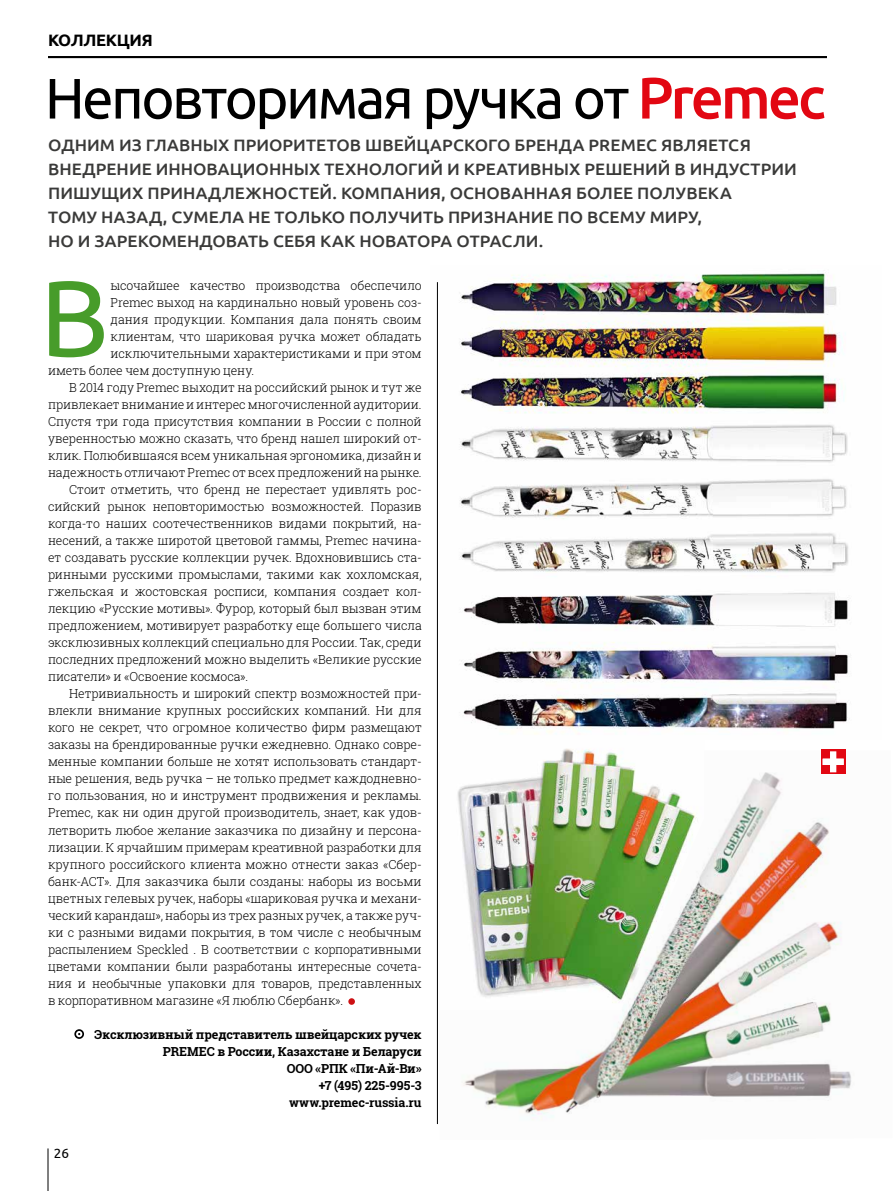
<style>
.page{position:relative;width:893px;height:1191px;background:#fff}
.page>*{position:absolute;margin:0;border:0;box-sizing:border-box;transform-origin:0 0}
.t1{font:108px "Ubuntu";color:#479c2a}
.t2{font:57px "Ubuntu";letter-spacing:-.045em;color:#000}
.t3{font:500 16.5px/24px "Ubuntu";color:#3a3a39;scale:1.04 1}
.t4{font:700 16.5px "Ubuntu";letter-spacing:-.02em;color:#000}
.t5{font:13.5px "Ubuntu";color:#000}
.t6{font:300 12.45px "Roboto Slab";letter-spacing:-.005em;color:#000}
.t7{font:700 12.45px/17px "Roboto Slab";letter-spacing:-.01em;color:#000;text-align:right}
.s1{font-weight:500;font-size:58.5px;color:#e20712}
</style>
<div class="page">
<hr style="left:48px;top:56px;width:779px;height:2px;background:#000">
<hr style="left:48px;top:1148px;width:1px;height:43px;background:#000">
<img style="left:462px;top:772px;width:389px;height:348px">
<img style="left:436px;top:273px;width:413px;height:466px">
<div style="left:348px;top:998px;width:7px;height:6px;background:#cd1013;border-radius:50%"></div>
<hr style="left:437px;top:282px;width:1px;height:842px;background:#000">
<img style="left:439px;top:738px;width:265px;height:272px">
<svg style="left:821px;top:749px;width:25px;height:25px"></svg>
<svg style="left:823px;top:751px;width:21px;height:21px"></svg>
<div style="left:74px;top:1029px;width:10px;height:10px;border:2px solid #000;border-radius:50%"></div>
<h3 class="t4" style="left:48px;top:30px;width:106px">КОЛЛЕКЦИЯ</h3>
<h2 class="t2" style="left:45px;top:64px;width:782px">Неповторимая ручка от <span class="s1">Premec</span></h2>
<p class="t3" style="left:48px;top:132px;width:721px">ОДНИМ ИЗ ГЛАВНЫХ ПРИОРИТЕТОВ ШВЕЙЦАРСКОГО БРЕНДА PREMEC ЯВЛЯЕТСЯ ВНЕДРЕНИЕ ИННОВАЦИОННЫХ ТЕХНОЛОГИЙ И КРЕАТИВНЫХ РЕШЕНИЙ В ИНДУСТРИИ ПИШУЩИХ ПРИНАДЛЕЖНОСТЕЙ. КОМПАНИЯ, ОСНОВАННАЯ БОЛЕЕ ПОЛУВЕКА<br>ТОМУ НАЗАД, СУМЕЛА НЕ ТОЛЬКО ПОЛУЧИТЬ ПРИЗНАНИЕ ПО ВСЕМУ МИРУ,<br>НО И ЗАРЕКОМЕНДОВАТЬ СЕБЯ КАК НОВАТОРА ОТРАСЛИ.</p>
<p class="t6" style="left:111px;top:276px;width:313px">ысочайшее качество производства обеспечило</p>
<p class="t6" style="left:111px;top:293px;width:313px">Premec выход на кардинально новый уровень соз-</p>
<p class="t6" style="left:111px;top:310px;width:313px">дания продукции. Компания дала понять своим</p>
<p class="t6" style="left:111px;top:327px;width:313px">клиентам, что шариковая ручка может обладать</p>
<p class="t6" style="left:111px;top:344px;width:313px">исключительными характеристиками и при этом</p>
<p class="t6" style="left:48px;top:361px;width:208px">иметь более чем доступную цену.</p>
<p class="t6" style="left:69px;top:378px;width:354px">В 2014 году Premeс выходит на российский рынок и тут же</p>
<p class="t6" style="left:48px;top:396px;width:375px">привлекает внимание и интерес многочисленной аудитории.</p>
<p class="t6" style="left:48px;top:413px;width:375px">Спустя три года присутствия компании в России с полной</p>
<p class="t6" style="left:48px;top:430px;width:375px">уверенностью можно сказать, что бренд нашел широкий от-</p>
<p class="t6" style="left:48px;top:447px;width:375px">клик. Полюбившаяся всем уникальная эргономика, дизайн и</p>
<p class="t6" style="left:48px;top:464px;width:375px">надежность отличают Premec от всех предложений на рынке.</p>
<p class="t6" style="left:69px;top:481px;width:354px">Стоит отметить, что бренд не перестает удивлять рос-</p>
<p class="t6" style="left:48px;top:498px;width:375px">сийский рынок неповторимостью возможностей. Поразив</p>
<p class="t6" style="left:48px;top:515px;width:375px">когда-то наших соотечественников видами покрытий, на-</p>
<p class="t6" style="left:48px;top:532px;width:375px">несений, а также широтой цветовой гаммы, Premec начина-</p>
<p class="t6" style="left:48px;top:549px;width:375px">ет создавать русские коллекции ручек. Вдохновившись ста-</p>
<p class="t6" style="left:48px;top:566px;width:375px">ринными русскими промыслами, такими как хохломская,</p>
<p class="t6" style="left:48px;top:583px;width:375px">гжельская и жостовская росписи, компания создает кол-</p>
<p class="t6" style="left:48px;top:600px;width:375px">лекцию «Русские мотивы». Фурор, который был вызван этим</p>
<p class="t6" style="left:48px;top:617px;width:375px">предложением, мотивирует разработку еще большего числа</p>
<p class="t6" style="left:48px;top:634px;width:375px">эксклюзивных коллекций специально для России. Так, среди</p>
<p class="t6" style="left:48px;top:651px;width:375px">последних предложений можно выделить «Великие русские</p>
<p class="t6" style="left:48px;top:668px;width:202px">писатели» и «Освоение космоса».</p>
<p class="t6" style="left:69px;top:685px;width:354px">Нетривиальность и широкий спектр возможностей при-</p>
<p class="t6" style="left:48px;top:702px;width:375px">влекли внимание крупных российских компаний. Ни для</p>
<p class="t6" style="left:48px;top:719px;width:375px">кого не секрет, что огромное количество фирм размещают</p>
<p class="t6" style="left:48px;top:736px;width:375px">заказы на брендированные ручки ежедневно. Однако совре-</p>
<p class="t6" style="left:48px;top:753px;width:375px">менные компании больше не хотят использовать стандарт-</p>
<p class="t6" style="left:48px;top:770px;width:375px">ные решения, ведь ручка – не только предмет каждодневно-</p>
<p class="t6" style="left:48px;top:787px;width:375px">го пользования, но и инструмент продвижения и рекламы.</p>
<p class="t6" style="left:48px;top:804px;width:375px">Premec, как ни один другой производитель, знает, как удов-</p>
<p class="t6" style="left:48px;top:821px;width:375px">летворить любое желание заказчика по дизайну и персона-</p>
<p class="t6" style="left:48px;top:838px;width:375px">лизации. К ярчайшим примерам креативной разработки для</p>
<p class="t6" style="left:48px;top:855px;width:375px">крупного российского клиента можно отнести заказ «Сбер-</p>
<p class="t6" style="left:48px;top:872px;width:375px">банк-АСТ». Для заказчика были созданы: наборы из восьми</p>
<p class="t6" style="left:48px;top:889px;width:375px">цветных гелевых ручек, наборы «шариковая ручка и механи-</p>
<p class="t6" style="left:48px;top:906px;width:375px">ческий карандаш», наборы из трех разных ручек, а также руч-</p>
<p class="t6" style="left:48px;top:923px;width:375px">ки с разными видами покрытия, в том числе с необычным</p>
<p class="t6" style="left:48px;top:940px;width:375px">распылением Speckled . В соответствии с корпоративными</p>
<p class="t6" style="left:48px;top:957px;width:375px">цветами компании были разработаны интересные сочета-</p>
<p class="t6" style="left:48px;top:974px;width:375px">ния и необычные упаковки для товаров, представленных</p>
<p class="t6" style="left:48px;top:991px;width:297px">в корпоративном магазине «Я люблю Сбербанк».</p>
<h1 class="t1" style="left:40px;top:253px;width:71px">В</h1>
<p class="t5" style="left:54px;top:1145px;width:17px">26</p>
<p class="t7" style="left:95px;top:1025px;width:329px">Эксклюзивный представитель швейцарских ручек<br>PREMEC в России, Казахстане и Беларуси<br>ООО «РПК «Пи-Ай-Ви»<br>+7 (495) 225-995-3<br>www.premec-russia.ru</p>
</div>
